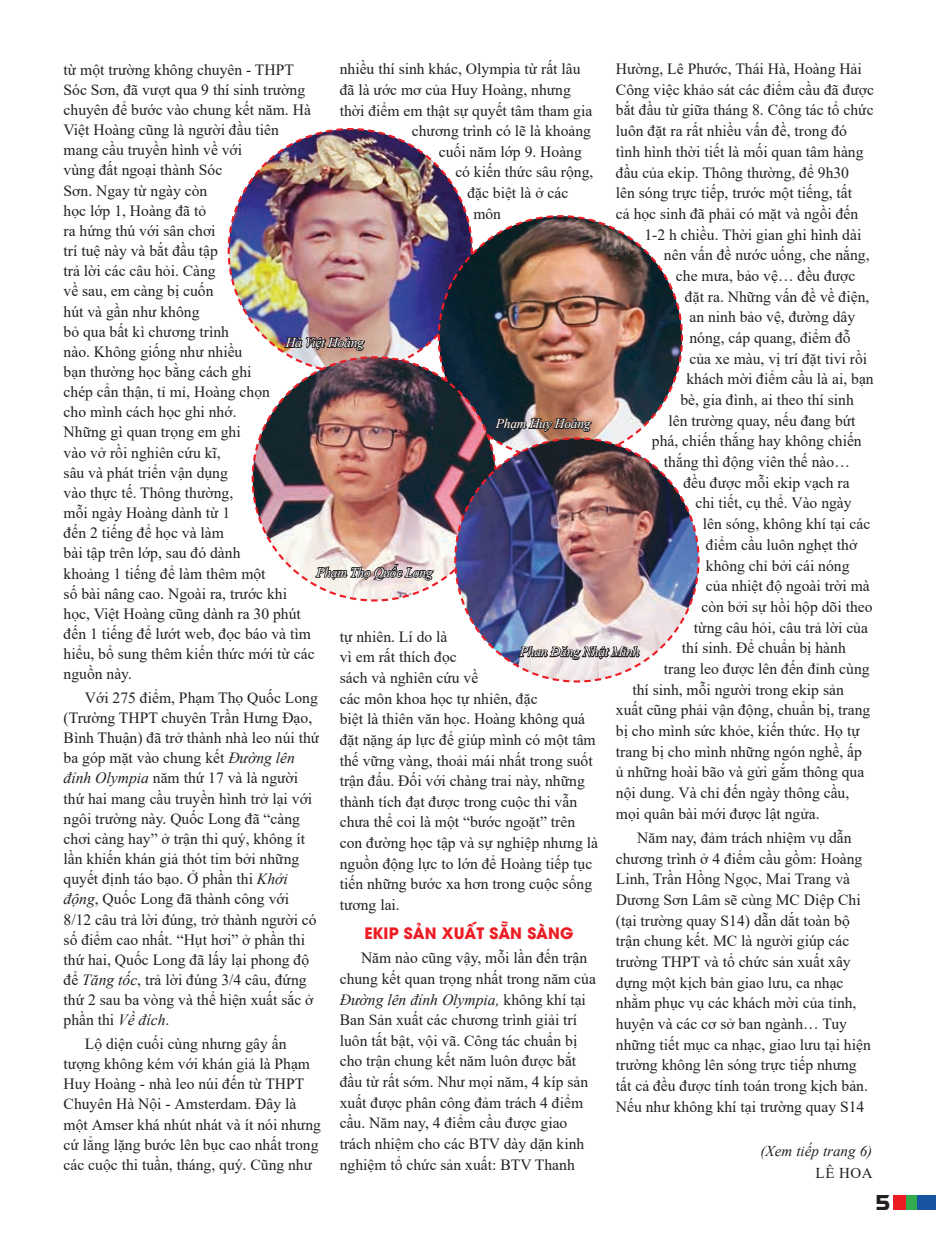
<style>
.page{position:relative;width:936px;height:1234px;background:#fff}
.page>*{position:absolute;margin:0;border:0;box-sizing:border-box;transform-origin:0 0}
.t1{font:21px "UTM Eremitage";color:#231f20}
.t2{font:15.6px/20.1px "Times New Roman";color:#231f20}
.t3{font:700 15.6px "UTM Avo";color:#ed1c24}
.t4{font:italic 15px "Times New Roman";color:#231f20}
.t5{font:15px "Times New Roman";color:#231f20}
.t6{font:italic 13.5px "Times New Roman";letter-spacing:-.02em;color:#fff}
.s1{font-style:italic}
</style>
<div class="page">
<div style="left:905px;top:1194px;width:12px;height:15px;background:#34aa4e"></div>
<div style="left:917px;top:1194px;width:18px;height:15px;background:#1855a0"></div>
<div style="left:892px;top:1194px;width:13px;height:15px;background:#ed1c24"></div>
<img style="left:227px;top:128px;width:473px;height:555px">
<p class="t2" style="left:340px;top:58px;width:242px">nhiều thí sinh khác, Olympia từ rất lâu</p>
<p class="t2" style="left:340px;top:79px;width:232px">đã là ước mơ của Huy Hoàng, nhưng</p>
<p class="t2" style="left:340px;top:100px;width:254px">thời điểm em thật sự quyết tâm tham gia</p>
<p class="t2" style="left:412px;top:120px;width:181px">chương trình có lẽ là khoảng</p>
<p class="t2" style="left:439px;top:141px;width:145px">cuối năm lớp 9. Hoàng</p>
<p class="t2" style="left:455px;top:162px;width:139px">có kiến thức sâu rộng,</p>
<p class="t2" style="left:467px;top:182px;width:102px">đặc biệt là ở các</p>
<p class="t2" style="left:473px;top:203px;width:29px">môn</p>
<p class="t2" style="left:616px;top:58px;width:260px;line-height:20.7px">Hường, Lê Phước, Thái Hà, Hoàng Hải Công việc khảo sát các điểm cầu đã được bắt đầu từ giữa tháng 8. Công tác tổ chức luôn đặt ra rất nhiều vấn đề, trong đó tình hình thời tiết là mối quan tâm hàng đầu của ekip. Thông thường, để 9h30<br>lên sóng trực tiếp, trước một tiếng, tất<br>cả học sinh đã phải có mặt và ngồi đến</p>
<p class="t2" style="left:644px;top:224px;width:218px">1-2 h chiều. Thời gian ghi hình dài</p>
<p class="t2" style="left:664px;top:244px;width:207px">nên vấn đề nước uống, che nắng,</p>
<p class="t2" style="left:676px;top:265px;width:181px">che mưa, bảo vệ… đều được</p>
<p class="t2" style="left:685px;top:286px;width:186px">đặt ra. Những vấn đề về điện,</p>
<p class="t2" style="left:689px;top:306px;width:167px">an ninh bảo vệ, đường dây</p>
<p class="t2" style="left:689px;top:327px;width:163px">nóng, cáp quang, điểm đỗ</p>
<p class="t2" style="left:689px;top:348px;width:179px">của xe màu, vị trí đặt tivi rồi</p>
<p class="t2" style="left:686px;top:368px;width:189px">khách mời điểm cầu là ai, bạn</p>
<p class="t2" style="left:680px;top:389px;width:175px">bè, gia đình, ai theo thí sinh</p>
<p class="t2" style="left:668px;top:410px;width:189px">lên trường quay, nếu đang bứt</p>
<p class="t2" style="left:652px;top:430px;width:211px">phá, chiến thắng hay không chiến</p>
<p class="t2" style="left:664px;top:451px;width:187px">thắng thì động viên thế nào…</p>
<p class="t2" style="left:683px;top:472px;width:168px">đều được mỗi ekip vạch ra</p>
<p class="t2" style="left:695px;top:492px;width:158px">chi tiết, cụ thể. Vào ngày</p>
<p class="t2" style="left:703px;top:513px;width:169px">lên sóng, không khí tại các</p>
<p class="t2" style="left:706px;top:534px;width:153px">điểm cầu luôn nghẹt thở</p>
<p class="t2" style="left:706px;top:554px;width:145px">không chỉ bởi cái nóng</p>
<p class="t2" style="left:706px;top:575px;width:165px">của nhiệt độ ngoài trời mà</p>
<p class="t2" style="left:701px;top:596px;width:172px">còn bởi sự hồi hộp dõi theo</p>
<p class="t2" style="left:694px;top:616px;width:175px">từng câu hỏi, câu trả lời của</p>
<p class="t2" style="left:682px;top:637px;width:165px">thí sinh. Để chuẩn bị hành</p>
<p class="t2" style="left:664px;top:658px;width:207px">trang leo được lên đến đỉnh cùng</p>
<p class="t2" style="left:632px;top:678px;width:213px">thí sinh, mỗi người trong ekip sản</p>
<p class="t2" style="left:616px;top:699px;width:256px">xuất cũng phải vận động, chuẩn bị, trang</p>
<p class="t2" style="left:616px;top:720px;width:245px">bị cho mình sức khỏe, kiến thức. Họ tự</p>
<p class="t2" style="left:616px;top:740px;width:247px">trang bị cho mình những ngón nghề, ấp</p>
<p class="t2" style="left:616px;top:761px;width:250px">ủ những hoài bão và gửi gắm thông qua</p>
<p class="t2" style="left:616px;top:782px;width:235px">nội dung. Và chỉ đến ngày thông cầu,</p>
<p class="t2" style="left:616px;top:802px;width:205px">mọi quân bài mới được lật ngửa.</p>
<p class="t2" style="left:616px;top:826px;width:256px;line-height:20.7px;text-indent:21px">Năm nay, đảm trách nhiệm vụ dẫn chương trình ở 4 điểm cầu gồm: Hoàng Linh, Trần Hồng Ngọc, Mai Trang và Dương Sơn Lâm sẽ cùng MC Diệp Chi (tại trường quay S14) dẫn dắt toàn bộ trận chung kết. MC là người giúp các trường THPT và tổ chức sản xuất xây dựng một kịch bản giao lưu, ca nhạc nhằm phục vụ các khách mời của tỉnh, huyện và các cơ sở ban ngành… Tuy những tiết mục ca nhạc, giao lưu tại hiện trường không lên sóng trực tiếp nhưng tất cả đều được tính toán trong kịch bản.<br>Nếu như không khí tại trường quay S14</p>
<p class="t4" style="left:760px;top:1140px;width:113px">(Xem tiếp trang 6)</p>
<p class="t5" style="left:815px;top:1162px;width:54px">Lê hoa</p>
<p class="t2" style="left:64px;top:59px;width:252px">từ một trường không chuyên - THPT<br>Sóc Sơn, đã vượt qua 9 thí sinh trường chuyên để bước vào chung kết năm. Hà<br>Việt Hoàng cũng là người đầu tiên mang cầu truyền hình về với<br>vùng đất ngoại thành Sóc<br>Sơn. Ngay từ ngày còn<br>học lớp 1, Hoàng đã tỏ<br>ra hứng thú với sân chơi<br>trí tuệ này và bắt đầu tập<br>trả lời các câu hỏi. Càng<br>về sau, em càng bị cuốn<br>hút và gần như không<br>bỏ qua bất kì chương trình<br>nào. Không giống như nhiều<br>bạn thường học bằng cách ghi<br>chép cẩn thận, tỉ mỉ, Hoàng chọn<br>cho mình cách học ghi nhớ.<br>Những gì quan trọng em ghi<br>vào vở rồi nghiên cứu kĩ,<br>sâu và phát triển vận dụng<br>vào thực tế. Thông thường,<br>mỗi ngày Hoàng dành từ 1<br>đến 2 tiếng để học và làm<br>bài tập trên lớp, sau đó dành<br>khoảng 1 tiếng để làm thêm một<br>số bài nâng cao. Ngoài ra, trước khi học, Việt Hoàng cũng dành ra 30 phút đến 1 tiếng để lướt web, đọc báo và tìm hiểu, bổ sung thêm kiến thức mới từ các nguồn này.</p>
<p class="t2" style="left:64px;top:687px;width:257px;text-indent:21px">Với 275 điểm, Phạm Thọ Quốc Long (Trường THPT chuyên Trần Hưng Đạo, Bình Thuận) đã trở thành nhà leo núi thứ ba góp mặt vào chung kết <span class="s1">Đường lên đỉnh Olympia</span> năm thứ 17 và là người thứ hai mang cầu truyền hình trở lại với ngôi trường này. Quốc Long đã “càng chơi càng hay” ở trận thi quý, không ít lần khiến khán giả thót tim bởi những quyết định táo bạo. Ở phần thi <span class="s1">Khởi động</span>, Quốc Long đã thành công với 8/12 câu trả lời đúng, trở thành người có số điểm cao nhất. “Hụt hơi” ở phần thi thứ hai, Quốc Long đã lấy lại phong độ để <span class="s1">Tăng tốc</span>, trả lời đúng 3/4 câu, đứng thứ 2 sau ba vòng và thể hiện xuất sắc ở phần thi <span class="s1">Về đích</span>.</p>
<p class="t2" style="left:64px;top:1032px;width:259px;text-indent:21px">Lộ diện cuối cùng nhưng gây ấn tượng không kém với khán giả là Phạm Huy Hoàng - nhà leo núi đến từ THPT Chuyên Hà Nội - Amsterdam. Đây là một Amser khá nhút nhát và ít nói nhưng cứ lẳng lặng bước lên bục cao nhất trong các cuộc thi tuần, tháng, quý. Cũng như</p>
<p class="t6" style="left:286px;top:333px;width:80px">Hà Việt Hoàng</p>
<p class="t6" style="left:496px;top:414px;width:96px">Phạm Huy Hoàng</p>
<p class="t6" style="left:316px;top:563px;width:118px">Phạm Thọ Quốc Long</p>
<p class="t2" style="left:340px;top:625px;width:260px;line-height:20.5px">tự nhiên. Lí do là<br>vì em rất thích đọc<br>sách và nghiên cứu về<br>các môn khoa học tự nhiên, đặc<br>biệt là thiên văn học. Hoàng không quá đặt nặng áp lực để giúp mình có một tâm thế vững vàng, thoải mái nhất trong suốt trận đấu. Đối với chàng trai này, những thành tích đạt được trong cuộc thi vẫn chưa thể coi là một “bước ngoặt” trên con đường học tập và sự nghiệp nhưng là nguồn động lực to lớn để Hoàng tiếp tục tiến những bước xa hơn trong cuộc sống tương lai.</p>
<p class="t3" style="left:364px;top:920px;width:208px">EKIP SẢN XUẤT SẴN SÀNG</p>
<p class="t2" style="left:340px;top:947px;width:258px;line-height:20.5px;text-indent:21px">Năm nào cũng vậy, mỗi lần đến trận chung kết quan trọng nhất trong năm của <span class="s1">Đường lên đỉnh Olympia,</span> không khí tại Ban Sản xuất các chương trình giải trí luôn tất bật, vội vã. Công tác chuẩn bị cho trận chung kết năm luôn được bắt đầu từ rất sớm. Như mọi năm, 4 kíp sản xuất được phân công đảm trách 4 điểm cầu. Năm nay, 4 điểm cầu được giao trách nhiệm cho các BTV dày dặn kinh nghiệm tổ chức sản xuất: BTV Thanh</p>
<p class="t6" style="left:520px;top:642px;width:121px">Phan Đăng Nhật Minh</p>
<h1 class="t1" style="left:874px;top:1187px;width:17px">5</h1>
</div>
